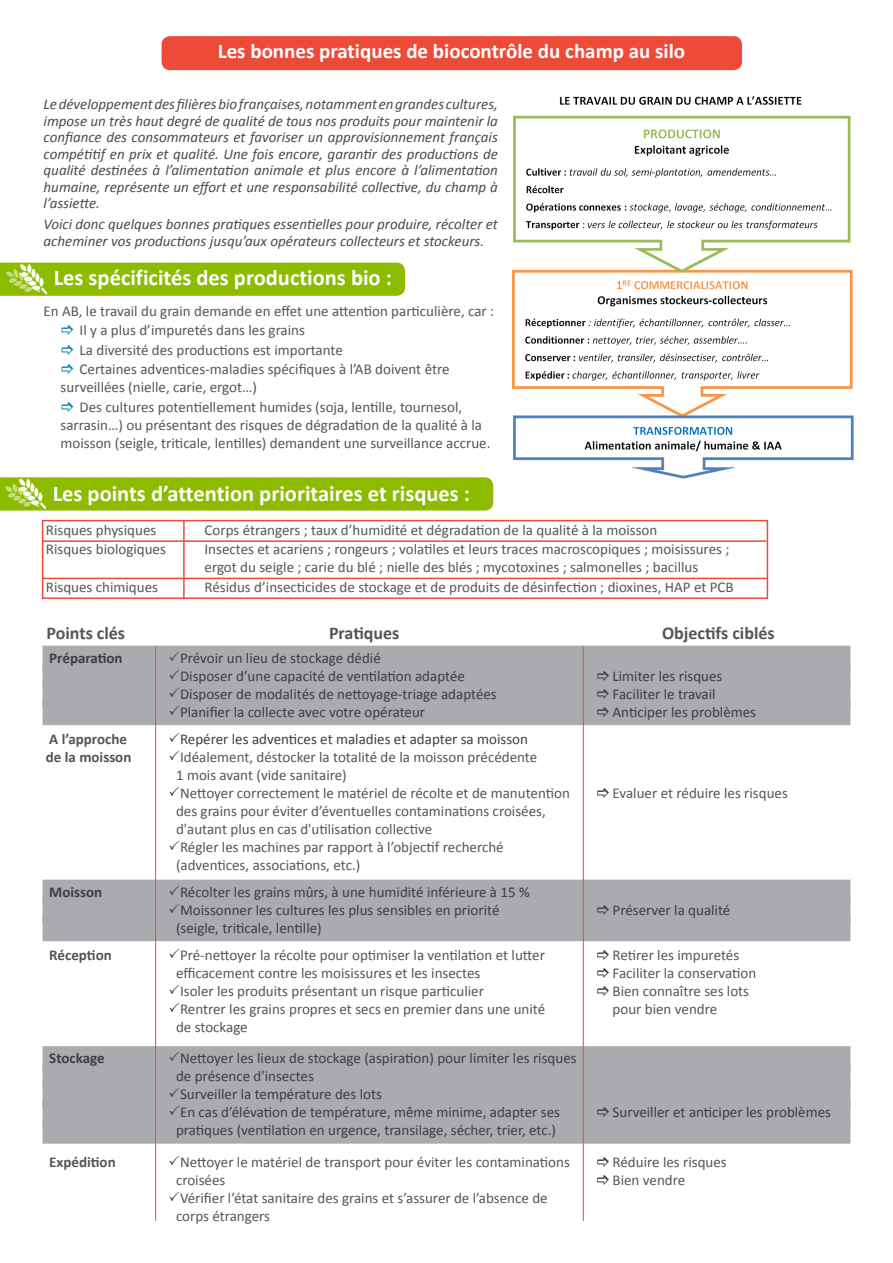
<style>
.page{position:relative;width:893px;height:1263px;background:#fff}
.page>*{position:absolute;margin:0;border:0;box-sizing:border-box;transform-origin:0 0}
.Titre{font:700 22.5px "Calibri";color:#fff}
.Encart_1{font:700 21px "Calibri";color:#fff}
.t1{font:700 18px "Calibri";color:#545557}
.t2{font:15px/18px "Calibri";color:#545557}
.t3{font:15px "Calibri";color:#3e3e3f}
.t4{font:italic 15px/16.5px "Calibri";color:#4a4b4c;text-align:justify}
.t5{font:700 15px "Calibri";color:#545557}
.t6{font:700 15px "Calibri";color:#3e3e3f}
</style>
<div class="page">
<img style="left:512px;top:96px;width:342px;height:383px">
<svg style="left:0;top:263px;width:405px;height:33px;background:#90bd08"></svg>
<div style="left:162px;top:36px;width:580px;height:34px;background:#ed4b38;border-radius:9px"></div>
<svg style="left:0;top:477px;width:493px;height:34px;background:#92be0b"></svg>
<div style="left:43px;top:646px;width:807px;height:25px;background:#aaabaf"></div>
<div style="left:43px;top:664px;width:807px;height:25px;background:#aaabaf"></div>
<div style="left:43px;top:682px;width:807px;height:25px;background:#aaabaf"></div>
<div style="left:43px;top:700px;width:807px;height:25px;background:#aaabaf"></div>
<div style="left:43px;top:880px;width:807px;height:25px;background:#aaabaf"></div>
<div style="left:43px;top:898px;width:807px;height:25px;background:#aaabaf"></div>
<div style="left:43px;top:916px;width:807px;height:25px;background:#aaabaf"></div>
<div style="left:43px;top:1046px;width:807px;height:26px;background:#aaabaf"></div>
<div style="left:43px;top:1064px;width:807px;height:26px;background:#aaabaf"></div>
<div style="left:43px;top:1082px;width:807px;height:26px;background:#aaabaf"></div>
<div style="left:43px;top:1100px;width:807px;height:26px;background:#aaabaf"></div>
<div style="left:43px;top:1118px;width:807px;height:26px;background:#aaabaf"></div>
<div style="left:42px;top:520px;width:726px;height:79px;border:2px solid #ed4b38"></div>
<hr style="left:42px;top:540px;width:724px;height:2px;background:#ed4b38">
<hr style="left:43px;top:578px;width:724px;height:1px;background:#ed4b38">
<hr style="left:183px;top:520px;width:2px;height:79px;background:#ed4b38">
<hr style="left:155px;top:646px;width:1px;height:575px;background:#ed4b38">
<hr style="left:583px;top:646px;width:1px;height:575px;background:#ed4b38">
<p class="Encart_1" style="left:218px;top:38px;width:469px">Les bonnes pratiques de biocontrôle du champ au silo</p>
<p class="t4" style="left:44px;top:95px;width:456px">Le développement des filières bio françaises, notamment en grandes cultures, impose un très haut degré de qualité de tous nos produits pour maintenir la confiance des consommateurs et favoriser un approvisionnement français compétitif en prix et qualité. Une fois encore, garantir des productions de qualité destinées à l’alimentation animale et plus encore à l’alimentation humaine, représente un effort et une responsabilité collective, du champ à l’assiette.</p>
<p class="t4" style="left:44px;top:215px;width:456px">Voici donc quelques bonnes pratiques essentielles pour produire, récolter et acheminer vos productions jusqu’aux opérateurs collecteurs et stockeurs.</p>
<p class="Titre" style="left:54px;top:263px;width:340px">Les spécificités des productions bio :</p>
<p class="t2" style="left:44px;top:302px;width:452px">En AB, le travail du grain demande en effet une attention particulière, car :</p>
<p class="t2" style="left:80px;top:321px;width:227px">Il y a plus d’impuretés dans les grains</p>
<p class="t2" style="left:80px;top:341px;width:265px">La diversité des productions est importante</p>
<p class="t2" style="left:61px;top:360px;width:390px;text-indent:19px">Certaines adventices-maladies spécifiques à l’AB doivent être surveillées (nielle, carie, ergot…)</p>
<p class="t2" style="left:61px;top:398px;width:431px;text-indent:19px">Des cultures potentiellement humides (soja, lentille, tournesol, sarrasin…) ou présentant des risques de dégradation de la qualité à la moisson (seigle, triticale, lentilles) demandent une surveillance accrue.</p>
<p class="Titre" style="left:53px;top:479px;width:419px">Les points d’attention prioritaires et risques :</p>
<p class="t2" style="left:46px;top:521px;width:112px">Risques physiques</p>
<p class="t2" style="left:205px;top:521px;width:454px">Corps étrangers ; taux d’humidité et dégradation de la qualité à la moisson</p>
<p class="t2" style="left:46px;top:540px;width:122px">Risques biologiques</p>
<p class="t2" style="left:205px;top:540px;width:526px">Insectes et acariens ; rongeurs ; volatiles et leurs traces macroscopiques ; moisissures ;</p>
<p class="t2" style="left:205px;top:558px;width:495px">ergot du seigle ; carie du blé ; nielle des blés ; mycotoxines ; salmonelles ; bacillus</p>
<p class="t2" style="left:46px;top:578px;width:114px">Risques chimiques</p>
<p class="t2" style="left:205px;top:578px;width:531px">Résidus d’insecticides de stockage et de produits de désinfection ; dioxines, HAP et PCB</p>
<p class="t1" style="left:47px;top:621px;width:80px">Points clés</p>
<p class="t1" style="left:329px;top:621px;width:72px">Pratiques</p>
<p class="t1" style="left:662px;top:621px;width:114px">Objectifs ciblés</p>
<p class="t6" style="left:49px;top:648px;width:75px">Préparation</p>
<p class="t3" style="left:180px;top:648px;width:202px">Prévoir un lieu de stockage dédié</p>
<p class="t3" style="left:180px;top:666px;width:286px">Disposer d’une capacité de ventilation adaptée</p>
<p class="t3" style="left:613px;top:666px;width:111px">Limiter les risques</p>
<p class="t3" style="left:180px;top:684px;width:318px">Disposer de modalités de nettoyage-triage adaptées</p>
<p class="t3" style="left:613px;top:684px;width:105px">Faciliter le travail</p>
<p class="t3" style="left:180px;top:702px;width:247px">Planifier la collecte avec votre opérateur</p>
<p class="t3" style="left:613px;top:702px;width:145px">Anticiper les problèmes</p>
<p class="t5" style="left:49px;top:729px;width:79px">A l’approche</p>
<p class="t3" style="left:180px;top:729px;width:350px">Repérer les adventices et maladies et adapter sa moisson</p>
<p class="t5" style="left:46px;top:747px;width:87px">de la moisson</p>
<p class="t2" style="left:180px;top:748px;width:359px">Idéalement, déstocker la totalité de la moisson précédente</p>
<p class="t2" style="left:176px;top:766px;width:172px">1 mois avant (vide sanitaire)</p>
<p class="t2" style="left:180px;top:784px;width:391px">Nettoyer correctement le matériel de récolte et de manutention</p>
<p class="t2" style="left:613px;top:784px;width:177px">Evaluer et réduire les risques</p>
<p class="t2" style="left:176px;top:802px;width:371px">des grains pour éviter d’éventuelles contaminations croisées,</p>
<p class="t2" style="left:176px;top:820px;width:258px">d'autant plus en cas d'utilisation collective</p>
<p class="t2" style="left:180px;top:838px;width:325px">Régler les machines par rapport à l’objectif recherché</p>
<p class="t2" style="left:176px;top:856px;width:186px">(adventices, associations, etc.)</p>
<p class="t6" style="left:49px;top:882px;width:54px">Moisson</p>
<p class="t3" style="left:180px;top:882px;width:351px">Récolter les grains mûrs, à une humidité inférieure à 15 %</p>
<p class="t3" style="left:180px;top:900px;width:321px">Moissonner les cultures les plus sensibles en priorité</p>
<p class="t3" style="left:613px;top:900px;width:119px">Préserver la qualité</p>
<p class="t3" style="left:176px;top:918px;width:147px">(seigle, triticale, lentille)</p>
<p class="t5" style="left:49px;top:945px;width:64px">Réception</p>
<p class="t2" style="left:180px;top:946px;width:366px">Pré-nettoyer la récolte pour optimiser la ventilation et lutter</p>
<p class="t2" style="left:613px;top:946px;width:128px">Retirer les impuretés</p>
<p class="t2" style="left:176px;top:964px;width:306px">efficacement contre les moisissures et les insectes</p>
<p class="t2" style="left:613px;top:964px;width:145px">Faciliter la conservation</p>
<p class="t2" style="left:180px;top:982px;width:305px">Isoler les produits présentant un risque particulier</p>
<p class="t2" style="left:613px;top:982px;width:138px">Bien connaître ses lots</p>
<p class="t2" style="left:180px;top:1000px;width:367px">Rentrer les grains propres et secs en premier dans une unité</p>
<p class="t2" style="left:613px;top:1000px;width:106px">pour bien vendre</p>
<p class="t2" style="left:176px;top:1018px;width:73px">de stockage</p>
<p class="t6" style="left:49px;top:1048px;width:57px">Stockage</p>
<p class="t3" style="left:180px;top:1049px;width:398px">Nettoyer les lieux de stockage (aspiration) pour limiter les risques</p>
<p class="t3" style="left:176px;top:1067px;width:139px">de présence d'insectes</p>
<p class="t3" style="left:180px;top:1085px;width:203px">Surveiller la température des lots</p>
<p class="t3" style="left:180px;top:1103px;width:381px">En cas d’élévation de température, même minime, adapter ses</p>
<p class="t3" style="left:613px;top:1103px;width:220px">Surveiller et anticiper les problèmes</p>
<p class="t3" style="left:176px;top:1121px;width:382px">pratiques (ventilation en urgence, transilage, sécher, trier, etc.)</p>
<p class="t5" style="left:49px;top:1152px;width:68px">Expédition</p>
<p class="t2" style="left:180px;top:1153px;width:391px">Nettoyer le matériel de transport pour éviter les contaminations</p>
<p class="t2" style="left:613px;top:1153px;width:116px">Réduire les risques</p>
<p class="t2" style="left:176px;top:1171px;width:51px">croisées</p>
<p class="t2" style="left:613px;top:1171px;width:74px">Bien vendre</p>
<p class="t2" style="left:180px;top:1189px;width:369px">Vérifier l’état sanitaire des grains et s’assurer de l’absence de</p>
<p class="t2" style="left:176px;top:1207px;width:96px">corps étrangers</p>
</div>
